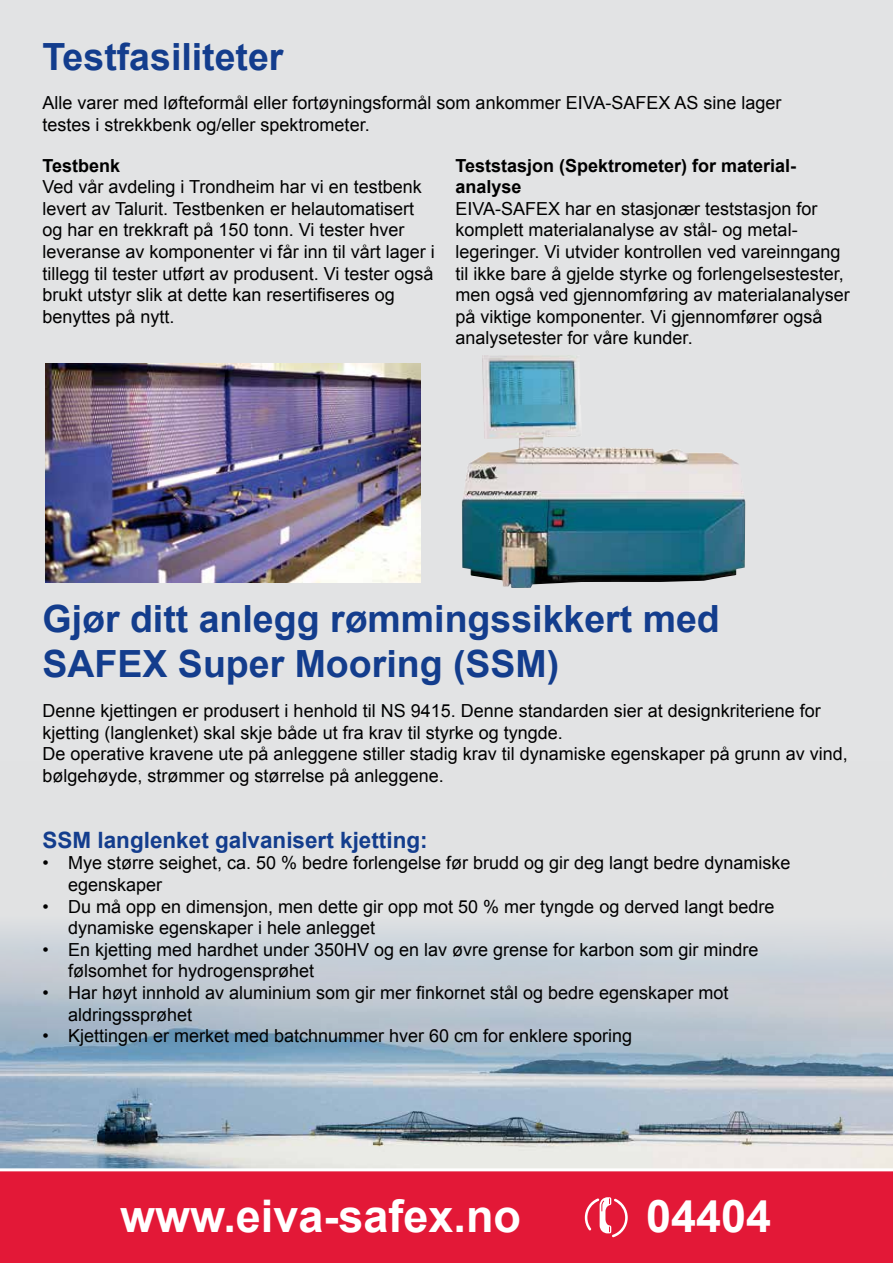
<style>
.page{position:relative;width:893px;height:1263px;background:#e2e3e4}
.page>*{position:absolute;margin:0;border:0;box-sizing:border-box;transform-origin:0 0}
.t1{font:700 45px "Arial";color:#fff}
.t2{font:700 37.5px/45px "Arial";color:#133d8d}
.t3{font:700 22.5px "Arial";color:#133d8d}
.t4{font:18px/21.6px "Arial";color:#000}
.t5{font:700 18px/21.6px "Arial";color:#000}
</style>
<div class="page">
<img style="left:0;top:928px;width:893px;height:240px">
<div style="left:0;top:1168px;width:893px;height:95px;background:#e31837"></div>
<svg style="left:585px;top:1197px;width:43px;height:40px;background:#ea586e"></svg>
<img style="left:45px;top:364px;width:376px;height:218px">
<img style="left:462px;top:355px;width:283px;height:233px">
<h2 class="t2" style="left:43px;top:35px;width:243px">Testfasiliteter</h2>
<p class="t4" style="left:43px;top:92px;width:740px">Alle varer med løfteformål eller fortøyningsformål som ankommer EIVA-SAFEX AS sine lager testes i strekkbenk og/eller spektrometer.</p>
<p class="t5" style="left:43px;top:155px;width:79px">Testbenk</p>
<p class="t4" style="left:43px;top:176px;width:394px">Ved vår avdeling i Trondheim har vi en testbenk levert av Talurit. Testbenken er helautomatisert og har en trekkraft på 150 tonn. Vi tester hver leveranse av komponenter vi får inn til vårt lager i tillegg til tester utført av produsent. Vi tester også brukt utstyr slik at dette kan resertifiseres og benyttes på nytt.</p>
<p class="t5" style="left:455px;top:155px;width:342px">Teststasjon (Spektrometer) for material&shy;analyse</p>
<p class="t4" style="left:455px;top:198px;width:396px">EIVA-SAFEX har en stasjonær teststasjon for komplett materialanalyse av stål- og metal&shy;legeringer. Vi utvider kontrollen ved vareinngang til ikke bare å gjelde styrke og forlengelsestester, men også ved gjennomføring av materialanalyser på viktige komponenter. Vi gjennomfører også analysetester for våre kunder.</p>
<h2 class="t2" style="left:43px;top:598px;width:679px">Gjør ditt anlegg rømmingssikkert med<br>SAFEX Super Mooring (SSM)</h2>
<p class="t4" style="left:43px;top:700px;width:807px">Denne kjettingen er produsert i henhold til NS 9415. Denne standarden sier at designkriteriene for kjetting (langlenket) skal skje både ut fra krav til styrke og tyngde.<br>De operative kravene ute på anleggene stiller stadig krav til dynamiske egenskaper på grunn av vind, bølgehøyde, strømmer og størrelse på anleggene.</p>
<p class="t3" style="left:43px;top:825px;width:387px">SSM langlenket galvanisert kjetting:</p>
<p class="t4" style="left:68px;top:852px;width:724px;text-indent:-26px">• Mye større seighet, ca. 50 % bedre forlengelse før brudd og gir deg langt bedre dynamiske egenskaper</p>
<p class="t4" style="left:68px;top:896px;width:708px;text-indent:-26px">• Du må opp en dimensjon, men dette gir opp mot 50 % mer tyngde og derved langt bedre dynamiske egenskaper i hele anlegget</p>
<p class="t4" style="left:68px;top:939px;width:692px;text-indent:-26px">• En kjetting med hardhet under 350HV og en lav øvre grense for karbon som gir mindre følsomhet for hydrogensprøhet</p>
<p class="t4" style="left:68px;top:982px;width:662px;text-indent:-26px">• Har høyt innhold av aluminium som gir mer finkornet stål og bedre egenskaper mot aldringssprøhet</p>
<p class="t4" style="left:43px;top:1025px;width:591px">• Kjettingen er merket med batchnummer hver 60 cm for enklere sporing</p>
<h1 class="t1" style="left:120px;top:1186px;width:402px">www.eiva-safex.no</h1>
<h1 class="t1" style="left:646px;top:1186px;width:127px">04404</h1>
</div>
